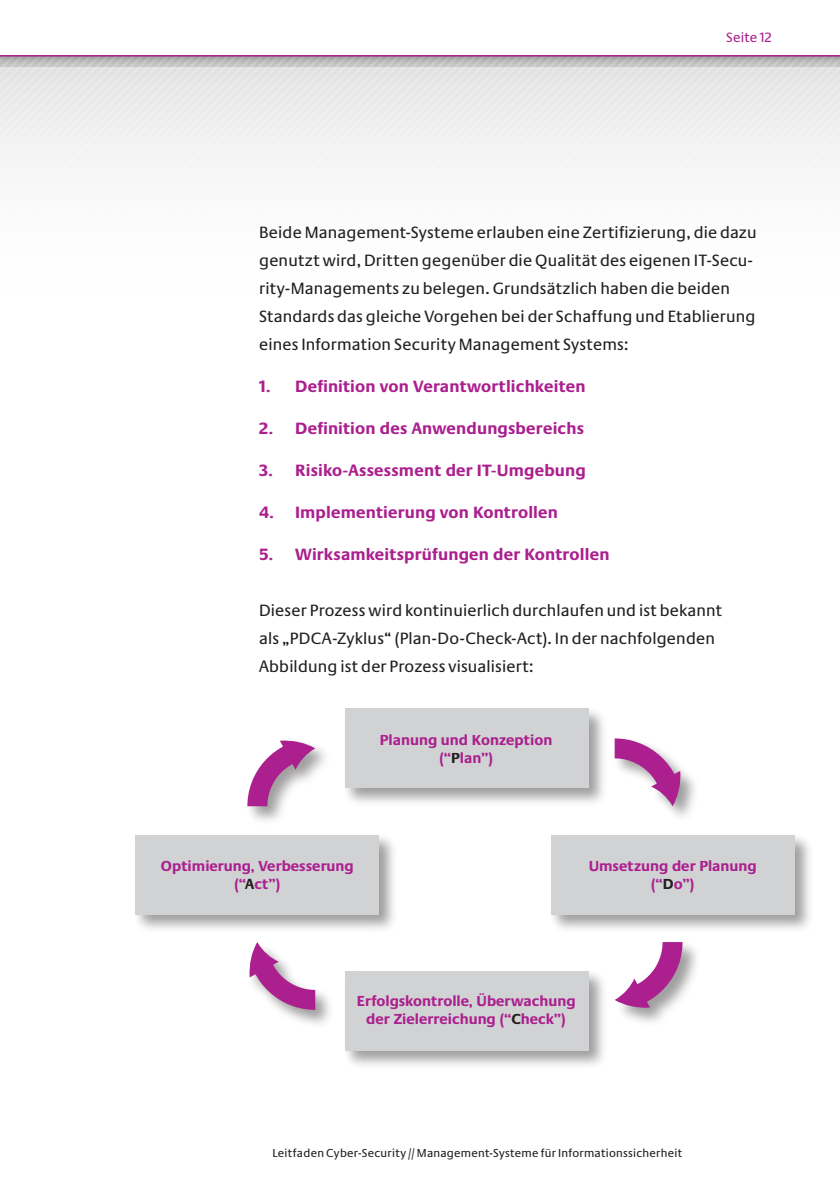
<style>
.page{position:relative;width:840px;height:1191px;background:#fff}
.page>*{position:absolute;margin:0;border:0;box-sizing:border-box;transform-origin:0 0}
.t1{font:17px/28px "Neue Praxis";letter-spacing:.01em;color:#231f20}
.t2{font:700 17px "Neue Praxis";letter-spacing:.01em;color:#ab208e}
.t3{font:700 15px/18.2px "Neue Praxis";color:#ab208e;text-align:center}
.t4{font:14px "Neue Praxis";letter-spacing:.02em;color:#ab208e}
.t5{font:12px "Neue Praxis";letter-spacing:.02em;color:#231f20}
.s1{color:#231f20}
</style>
<div class="page">
<svg style="left:415px;top:66px;width:9px;height:99px"></svg>
<svg style="left:398px;top:66px;width:9px;height:99px"></svg>
<svg style="left:381px;top:66px;width:9px;height:99px"></svg>
<svg style="left:373px;top:66px;width:8px;height:99px"></svg>
<svg style="left:364px;top:66px;width:9px;height:99px"></svg>
<svg style="left:356px;top:66px;width:8px;height:99px"></svg>
<svg style="left:347px;top:66px;width:9px;height:99px"></svg>
<svg style="left:339px;top:66px;width:8px;height:99px"></svg>
<svg style="left:330px;top:66px;width:9px;height:99px"></svg>
<svg style="left:322px;top:66px;width:8px;height:99px"></svg>
<svg style="left:313px;top:66px;width:9px;height:99px"></svg>
<svg style="left:304px;top:66px;width:9px;height:99px"></svg>
<svg style="left:296px;top:66px;width:8px;height:99px"></svg>
<svg style="left:287px;top:66px;width:9px;height:99px"></svg>
<svg style="left:279px;top:66px;width:8px;height:99px"></svg>
<svg style="left:270px;top:66px;width:9px;height:99px"></svg>
<svg style="left:262px;top:66px;width:8px;height:99px"></svg>
<svg style="left:253px;top:66px;width:9px;height:99px"></svg>
<svg style="left:245px;top:66px;width:8px;height:99px"></svg>
<svg style="left:236px;top:66px;width:9px;height:99px"></svg>
<svg style="left:228px;top:66px;width:8px;height:99px"></svg>
<svg style="left:219px;top:66px;width:9px;height:99px"></svg>
<svg style="left:210px;top:66px;width:9px;height:99px"></svg>
<svg style="left:202px;top:66px;width:8px;height:99px"></svg>
<svg style="left:193px;top:66px;width:9px;height:99px"></svg>
<svg style="left:185px;top:66px;width:8px;height:99px"></svg>
<svg style="left:176px;top:66px;width:9px;height:99px"></svg>
<svg style="left:168px;top:66px;width:8px;height:99px"></svg>
<svg style="left:159px;top:66px;width:9px;height:99px"></svg>
<svg style="left:0;top:66px;width:159px;height:99px"></svg>
<svg style="left:0;top:57px;width:839px;height:9px"></svg>
<hr style="left:0;top:55px;width:839px;height:2px;background:#ab208e">
<div style="left:134px;top:707px;width:681px;height:364px;background:#231f20;opacity:.25"></div>
<div style="left:344px;top:971px;width:244px;height:79px;background:#d1d2d4"></div>
<div style="left:344px;top:708px;width:244px;height:80px;background:#d1d2d4"></div>
<div style="left:550px;top:835px;width:244px;height:79px;background:#d1d2d4"></div>
<div style="left:135px;top:835px;width:244px;height:79px;background:#d1d2d4"></div>
<svg style="left:247px;top:740px;width:68px;height:66px"></svg>
<svg style="left:248px;top:942px;width:67px;height:68px"></svg>
<svg style="left:614px;top:942px;width:68px;height:66px"></svg>
<svg style="left:614px;top:738px;width:66px;height:68px"></svg>
<p class="t4" style="left:725px;top:29px;width:47px">Seite 12</p>
<p class="t1" style="left:259px;top:218px;width:499px">Beide Management-Systeme erlauben eine Zertifizierung, die dazu genutzt wird, Dritten gegenüber die Qualität des eigenen IT-Secu&shy;rity-Managements zu belegen. Grundsätzlich haben die beiden Standards das gleiche Vorgehen bei der Schaffung und Etablierung eines Information Security Management Systems:</p>
<p class="t2" style="left:259px;top:376px;width:328px">1. Definition von Verantwortlichkeiten</p>
<p class="t2" style="left:259px;top:418px;width:326px">2. Definition des Anwendungsbereichs</p>
<p class="t2" style="left:259px;top:460px;width:328px">3. Risiko-Assessment der IT-Umgebung</p>
<p class="t2" style="left:259px;top:502px;width:300px">4. Implementierung von Kontrollen</p>
<p class="t2" style="left:259px;top:544px;width:352px">5. Wirksamkeitsprüfungen der Kontrollen</p>
<p class="t1" style="left:259px;top:596px;width:464px">Dieser Prozess wird kontinuierlich durchlaufen und ist bekannt als „PDCA-Zyklus“ (Plan-Do-Check-Act). In der nachfolgenden<br>Abbildung ist der Prozess visualisiert:</p>
<p class="t3" style="left:380px;top:730px;width:174px">Planung und Konzeption (“<span class="s1">P</span>lan”)</p>
<p class="t3" style="left:161px;top:857px;width:194px">Optimierung, Verbesserung (“<span class="s1">A</span>ct”)</p>
<p class="t3" style="left:588px;top:857px;width:169px">Umsetzung der Planung (“<span class="s1">D</span>o”)</p>
<p class="t3" style="left:357px;top:991px;width:220px">Erfolgskontrolle, Überwachung der Zielerreichung (“<span class="s1">C</span>heck”)</p>
<p class="t5" style="left:272px;top:1146px;width:411px">Leitfaden Cyber-Security // Management-Systeme für Informationssicherheit</p>
</div>
